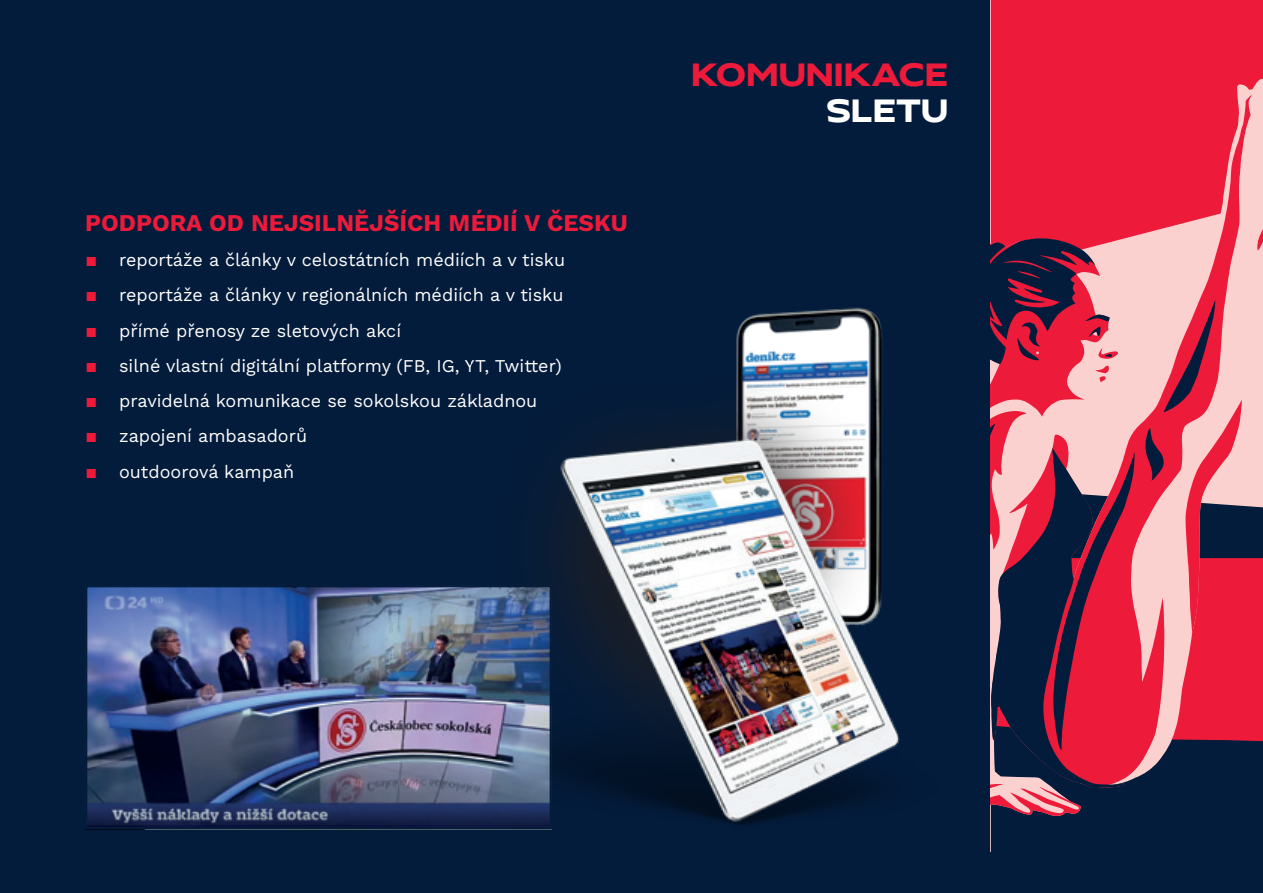
<style>
.page{position:relative;width:1263px;height:893px;background:#041c3b}
.page>*{position:absolute;margin:0;border:0;box-sizing:border-box;transform-origin:0 0}
.t1{font:700 30px "Hrot Premium";color:#ed1a3a}
.t2{font:700 30px "Hrot Premium";color:#fff}
.t3{font:700 24px "Work Sans";color:#ed1a3a}
.t4{font:18px "Work Sans";color:#fff}
.s1{color:#ed1a3a}
</style>
<div class="page">
<div style="left:991px;top:0;width:272px;height:78px;background:#ed1a3a"></div>
<div style="left:991px;top:78px;width:272px;height:17px;background:#ed1a3a"></div>
<svg style="left:991px;top:95px;width:272px;height:647px;background:#e6475e"></svg>
<svg style="left:991px;top:226px;width:224px;height:525px;background:#de6a7b"></svg>
<img style="left:88px;top:588px;width:172px;height:238px">
<img style="left:260px;top:237px;width:906px;height:615px">
<h2 class="t3" style="left:85px;top:204px;width:544px">PODPORA OD NEJSILNĚJŠÍCH MÉDIÍ V ČESKU</h2>
<p class="t4" style="left:85px;top:246px;width:482px"><span class="s1">▪</span> reportáže a články v celostátních médiích a v tisku</p>
<p class="t4" style="left:85px;top:282px;width:480px"><span class="s1">▪</span> reportáže a články v regionálních médiích a v tisku</p>
<p class="t4" style="left:85px;top:317px;width:318px"><span class="s1">▪</span> přímé přenosy ze sletových akcí</p>
<p class="t4" style="left:85px;top:352px;width:478px"><span class="s1">▪</span> silné vlastní digitální platformy (FB, IG, YT, Twitter)</p>
<p class="t4" style="left:85px;top:387px;width:454px"><span class="s1">▪</span> pravidelná komunikace se sokolskou základnou</p>
<p class="t4" style="left:85px;top:423px;width:224px"><span class="s1">▪</span> zapojení ambasadorů</p>
<p class="t4" style="left:85px;top:458px;width:211px"><span class="s1">▪</span> outdoorová kampaň</p>
<h1 class="t1" style="left:691px;top:56px;width:259px">KOMUNIKACE</h1>
<h1 class="t2" style="left:826px;top:92px;width:124px">SLETU</h1>
</div>
